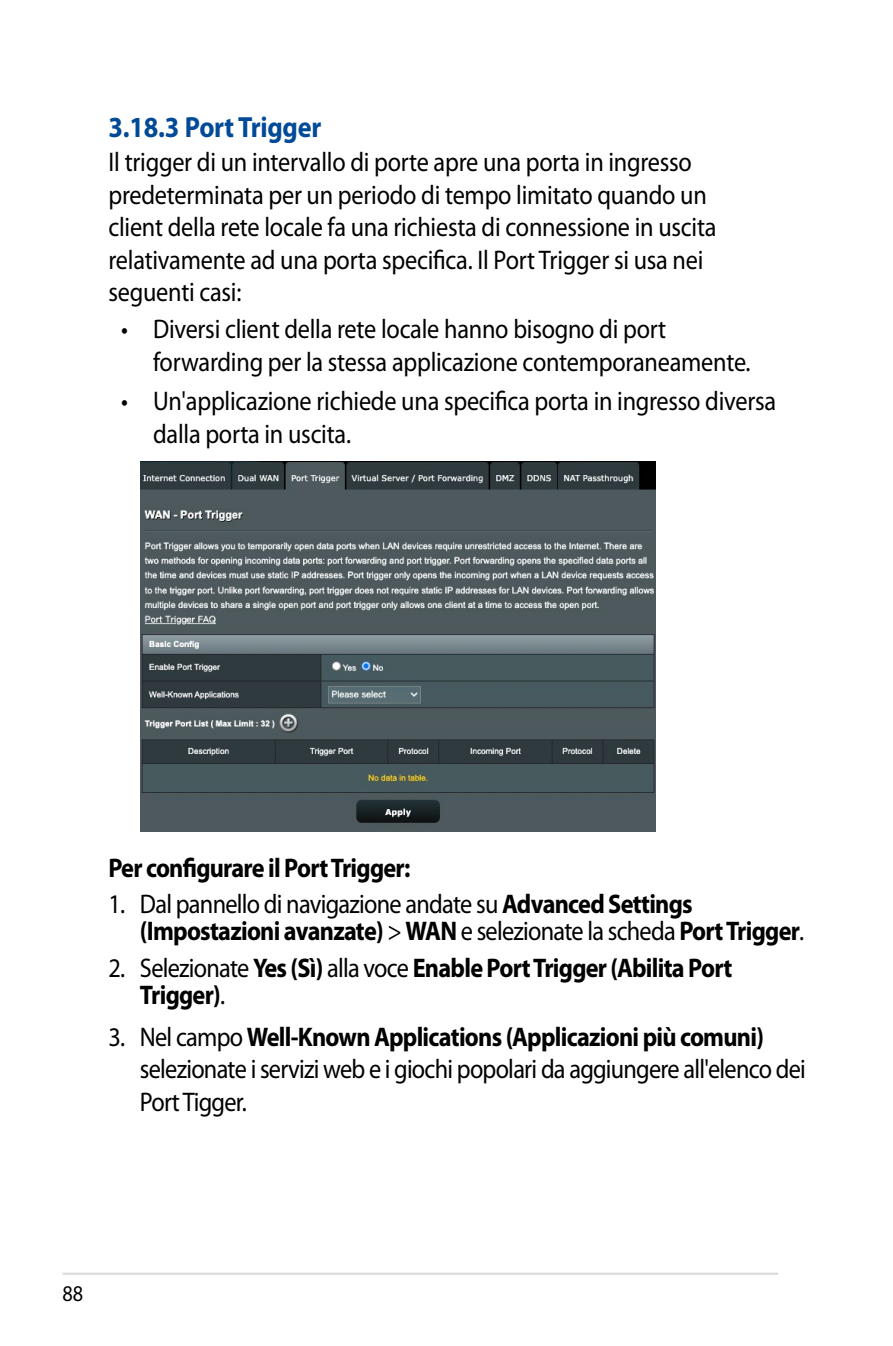
<style>
.page{position:relative;width:893px;height:1346px;background:#fff}
.page>*{position:absolute;margin:0;border:0;box-sizing:border-box;transform-origin:0 0}
.t1{font:700 29.25px "Myriad Pro";letter-spacing:-.01em;color:#004a98;scale:.9 1}
.t2{font:27px/32.4px "Myriad Pro";letter-spacing:-.01em;color:#000;scale:.9 1}
.t3{font:27px/32.4px "Myriad Pro";letter-spacing:-.03em;color:#000;scale:.9 1}
.t4{font:700 27px/27px "Myriad Pro";letter-spacing:-.03em;color:#000;scale:.9 1}
.t5{font:22.5px "Myriad";color:#000;scale:.9 1}
.s1{font-weight:700}
.s2{font-weight:400}
</style>
<div class="page">
<hr style="left:63px;top:1272px;width:715px;height:3px;background:#dcdddd">
<img style="left:140px;top:462px;width:515px;height:370px">
<p class="t1" style="left:108px;top:110px;width:238px">3.18.3 Port Trigger</p>
<p class="t2" style="left:108px;top:147px;width:677px">Il trigger di un intervallo di porte apre una porta in ingresso predeterminata per un periodo di tempo limitato quando un client della rete locale fa una richiesta di connessione in uscita relativamente ad una porta specifica. Il Port Trigger si usa nei seguenti casi:</p>
<p class="t2" style="left:153px;top:313px;width:665px;text-indent:-32px">• Diversi client della rete locale hanno bisogno di port forwarding per la stessa applicazione contemporaneamente.</p>
<p class="t2" style="left:153px;top:385px;width:694px;text-indent:-32px">• Un'applicazione richiede una specifica porta in ingresso diversa dalla porta in uscita.</p>
<p class="t4" style="left:108px;top:854px;width:337px">Per configurare il Port Trigger:</p>
<p class="t3" style="left:140px;top:891px;width:740px;line-height:27px;text-indent:-31px">1. Dal pannello di navigazione andate su <span class="s1">Advanced Settings (Impostazioni avanzate)</span> &gt; <span class="s1">WAN</span> e selezionate la scheda <span class="s1">Port Trigger</span>.</p>
<p class="t4" style="left:140px;top:955px;width:660px;text-indent:-31px"><span class="s2">2. Selezionate</span> Yes (Sì) <span class="s2">alla voce</span> Enable Port Trigger (Abilita Port<br>Trigger)<span class="s2">.</span></p>
<p class="t3" style="left:140px;top:1021px;width:741px;text-indent:-31px">3. Nel campo <span class="s1">Well-Known Applications (Applicazioni più comuni) </span>selezionate i servizi web e i giochi popolari da aggiungere all'elenco dei<br>Port Tigger.</p>
<p class="t5" style="left:63px;top:1282px;width:24px">88</p>
</div>
